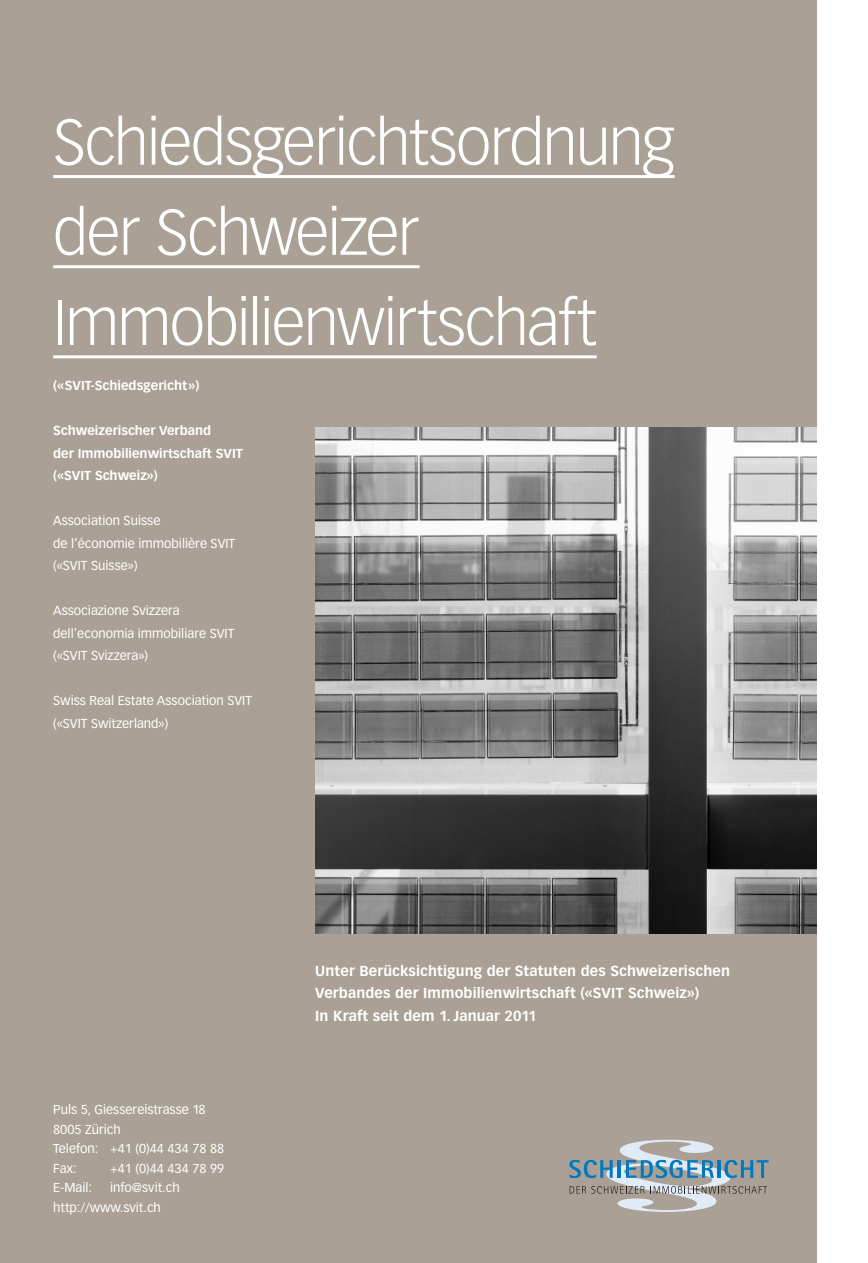
<style>
.page{position:relative;width:868px;height:1263px;background:#fff}
.page>*{position:absolute;margin:0;border:0;box-sizing:border-box;transform-origin:0 0}
.t1{font:300 63px/90.2px "Vectora LH";letter-spacing:-.03em;color:#fff}
.t2{font:700 14.25px/22.5px "Vectora LH";letter-spacing:.01em;color:#fff}
.t3{font:12.75px/22.5px "Vectora LH";color:#fff}
.t4{font:700 12.75px/22.5px "Vectora LH";color:#fff}
</style>
<div class="page">
<div style="left:0;top:0;width:816px;height:1263px;background:#aba095"></div>
<hr style="left:53px;top:175px;width:621px;height:3px;background:#fff">
<hr style="left:53px;top:265px;width:366px;height:3px;background:#fff">
<hr style="left:53px;top:355px;width:543px;height:3px;background:#fff">
<img style="left:315px;top:427px;width:501px;height:506px">
<svg style="left:569px;top:1140px;width:199px;height:72px"></svg>
<h1 class="t1" style="left:53px;top:98px;width:622px">Schiedsgerichtsordnung der Schweizer<br>Immobilienwirtschaft</h1>
<p class="t4" style="left:53px;top:374px;width:148px">(«SVIT-Schiedsgericht»)</p>
<p class="t4" style="left:53px;top:419px;width:191px">Schweizerischer Verband<br>der Immobilienwirtschaft SVIT («SVIT Schweiz»)</p>
<p class="t3" style="left:53px;top:509px;width:183px">Association Suisse<br>de l’économie immobilière SVIT («SVIT Suisse»)</p>
<p class="t3" style="left:53px;top:600px;width:182px">Associazione Svizzera dell’economia immobiliare SVIT («SVIT Svizzera»)</p>
<p class="t3" style="left:53px;top:690px;width:200px">Swiss Real Estate Association SVIT («SVIT Switzerland»)</p>
<p class="t3" style="left:53px;top:1100px;width:172px;line-height:19.5px">Puls 5, Giessereistrasse 18<br>8005 Zürich<br>Telefon: +41 (0)44 434 78 88<br>Fax:</p>
<p class="t3" style="left:110px;top:1157px;width:115px">+41 (0)44 434 78 99</p>
<p class="t3" style="left:53px;top:1178px;width:128px;line-height:19.5px;text-indent:57px">info@svit.ch http://www.svit.ch</p>
<p class="t3" style="left:53px;top:1176px;width:40px">E-Mail:</p>
<p class="t2" style="left:315px;top:960px;width:416px">Unter Berücksichtigung der Statuten des Schweizerischen<br>Verbandes der Immobilienwirtschaft («SVIT Schweiz»)<br>In Kraft seit dem 1. Januar 2011</p>
</div>
